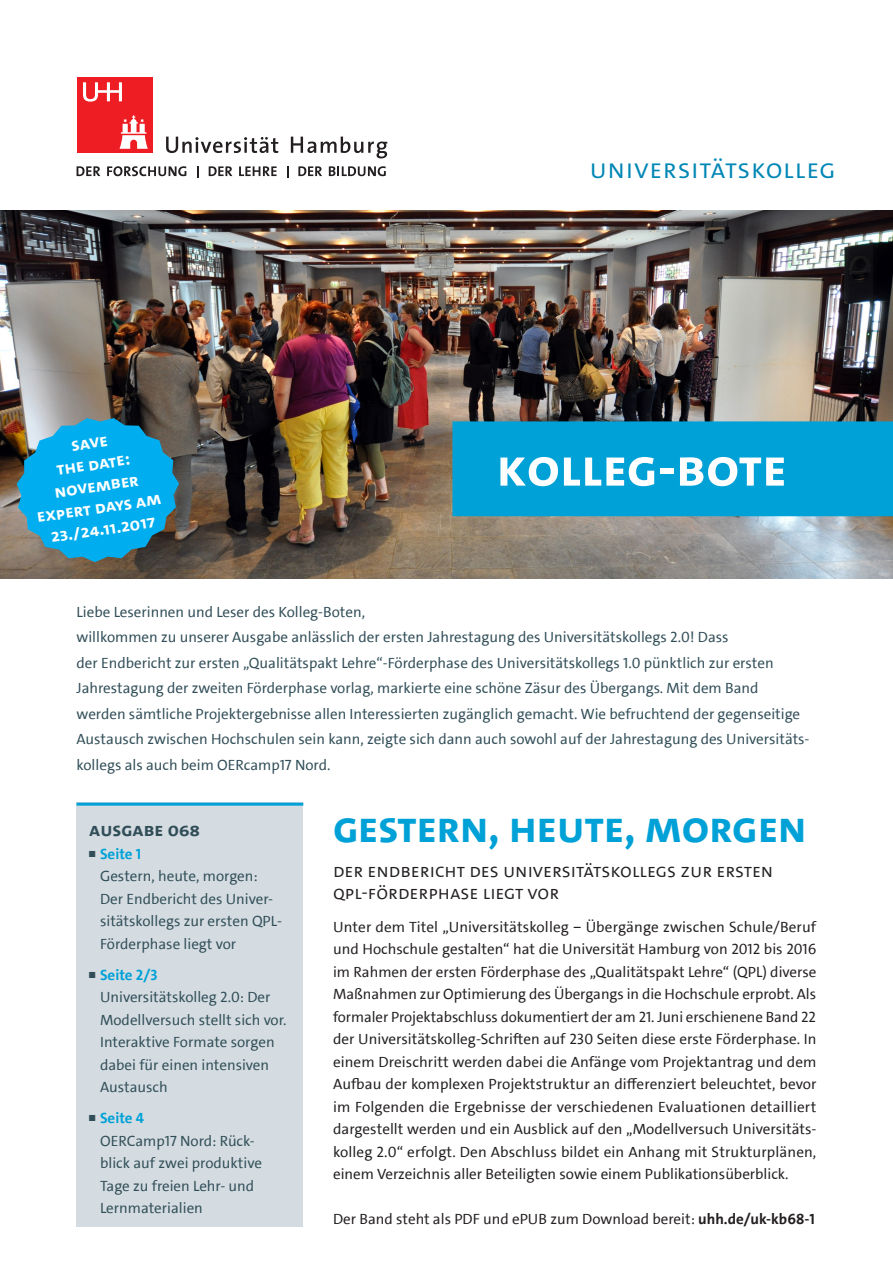
<style>
.page{position:relative;width:893px;height:1263px;background:#fff}
.page>*{position:absolute;margin:0;border:0;box-sizing:border-box;transform-origin:0 0}
.t1{font:54px "The Sans UHH Bold Caps";color:#fff}
.Headline{font:45px "The Sans UHH Bold Caps";letter-spacing:-.01em;color:#00a1d7}
.t2{font:27.9px "The Sans UHH Semi Light Caps";letter-spacing:.025em;color:#0087b5}
.Subheadline{font:19.5px/22.5px "The Sans UHH Semi Light Caps";color:#231f20}
.Ausgabe{font:19.5px "The Sans UHH Bold Caps";color:#314e58}
.t3{font:18.3px/21.9px "The Sans UHH Bold Caps";color:#fff;text-align:center}
.Einleitung{font:15px/22.5px "The Sans UHH";color:#314e58}
.Fliesstext_10_15{font:15px/22.5px "The Sans UHH";color:#231f20;text-align:justify}
.s1{font-weight:700;font-size:9px}
.s2{font-weight:700;color:#00a1d7}
.s3{font-weight:700}
</style>
<div class="page">
<svg style="left:166px;top:137px;width:112px;height:16px"></svg>
<svg style="left:291px;top:137px;width:96px;height:21px"></svg>
<div style="left:77px;top:77px;width:76px;height:76px;background:#ee1d23"></div>
<svg style="left:119px;top:115px;width:29px;height:34px"></svg>
<svg style="left:83px;top:82px;width:39px;height:20px"></svg>
<svg style="left:77px;top:166px;width:23px;height:10px"></svg>
<svg style="left:107px;top:166px;width:79px;height:10px"></svg>
<svg style="left:209px;top:166px;width:23px;height:10px"></svg>
<svg style="left:239px;top:166px;width:38px;height:10px"></svg>
<svg style="left:298px;top:166px;width:24px;height:10px"></svg>
<svg style="left:329px;top:166px;width:57px;height:10px"></svg>
<img style="left:0;top:210px;width:893px;height:369px">
<div style="left:452px;top:421px;width:441px;height:95px;background:#00a1d7"></div>
<div style="left:77px;top:802px;width:226px;height:425px;background:#d4dce1"></div>
<hr style="left:77px;top:803px;width:226px;height:3px;background:#00a1d7">
<svg style="left:17px;top:418px;width:162px;height:144px"></svg>
<p class="t3" style="left:26px;top:440px;width:127px;rotate:-8deg">Save<br>the Date:<br>November<br>Expert Days am<br>23./24.11.2017</p>
<h3 class="t2" style="left:589px;top:150px;width:248px">Universitätskolleg</h3>
<p class="t1" style="left:496px;top:433px;width:292px">Kolleg-Bote</p>
<p class="Einleitung" style="left:77px;top:599px;width:734px;line-height:25.5px">Liebe Leserinnen und Leser des Kolleg-Boten,<br>willkommen zu unserer Ausgabe anlässlich der ersten Jahrestagung des Universitätskollegs 2.0! Dass<br>der Endbericht zur ersten „Qualitätspakt Lehre“-Förderphase des Universitätskollegs 1.0 pünktlich zur ersten Jahrestagung der zweiten Förderphase vorlag, markierte eine schöne Zäsur des Übergangs. Mit dem Band werden sämtliche Projektergebnisse allen Interessierten zugänglich gemacht. Wie befruchtend der gegenseitige Austausch zwischen Hochschulen sein kann, zeigte sich dann auch sowohl auf der Jahrestagung des Universitäts&shy;kollegs als auch beim OERcamp17 Nord.</p>
<p class="Ausgabe" style="left:89px;top:817px;width:112px">Ausgabe 068</p>
<p class="Einleitung" style="left:100px;top:842px;width:183px;text-indent:-11px"><span class="s1">■</span> <span class="s2">Seite 1<br></span>Gestern, heute, morgen:<br>Der Endbericht des Univer&shy;sitätskollegs zur ersten QPL-<br>Förderphase liegt vor</p>
<p class="Einleitung" style="left:100px;top:963px;width:188px;text-indent:-11px"><span class="s1">■</span> <span class="s2">Seite 2/3<br></span>Universitätskolleg 2.0: Der<br>Modellversuch stellt sich vor.<br>Interaktive Formate sorgen dabei für einen intensiven<br>Austausch</p>
<p class="Einleitung" style="left:100px;top:1107px;width:163px;text-indent:-11px"><span class="s1">■</span> <span class="s2">Seite 4<br></span>OERCamp17 Nord: Rück&shy;blick auf zwei produktive<br>Tage zu freien Lehr- und<br>Lernmaterialien</p>
<p class="Headline" style="left:333px;top:797px;width:475px">Gestern, Heute, Morgen</p>
<p class="Subheadline" style="left:333px;top:859px;width:442px">der Endbericht des Universitätskollegs zur ersten<br>QPL-Förderphase liegt vor</p>
<p class="Fliesstext_10_15" style="left:333px;top:915px;width:485px">Unter dem Titel „Universitätskolleg ‒ Übergänge zwischen Schule/Beruf und Hochschule gestalten“ hat die Universität Hamburg von 2012 bis 2016 im Rahmen der ersten Förderphase des „Qualitätspakt Lehre“ (QPL) diverse Maßnahmen zur Optimierung des Übergangs in die Hochschule erprobt. Als formaler Projektabschluss dokumentiert der am 21. Juni erschienene Band 22 der Universitätskolleg-Schriften auf 230 Seiten diese erste Förderphase. In einem Dreischritt werden dabei die Anfänge vom Projektantrag und dem Aufbau der komplexen Projektstruktur an differenziert beleuchtet, bevor im Folgenden die Ergebnisse der verschiedenen Evaluationen detailliert dargestellt werden und ein Ausblick auf den „Modellversuch Universitäts&shy;kolleg 2.0“ erfolgt. Den Abschluss bildet ein Anhang mit Strukturplänen, einem Verzeichnis aller Beteiligten sowie einem Publikationsüberblick.</p>
<p class="Fliesstext_10_15" style="left:333px;top:1208px;width:483px">Der Band steht als PDF und ePUB zum Download bereit: <span class="s3">uhh.de/uk-kb68-1</span></p>
</div>
